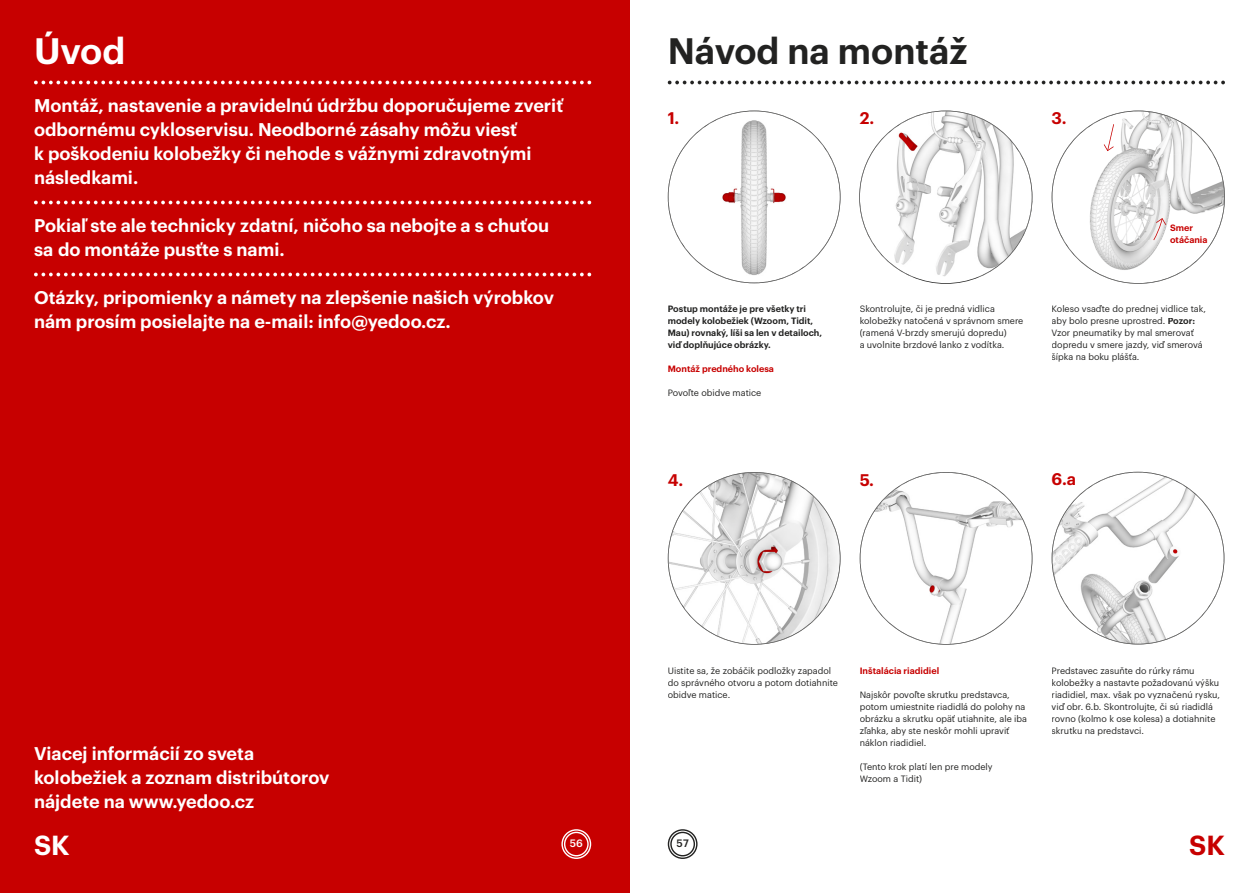
<style>
.page{position:relative;width:1259px;height:893px;background:#fff}
.page>*{position:absolute;margin:0;border:0;box-sizing:border-box;transform-origin:0 0}
.t1{font:600 36px "Graphik";color:#222221}
.t2{font:600 36px "Graphik";color:#fff}
.t3{font:600 27px "Graphik";color:#c70000}
.t4{font:600 27px "Graphik";color:#fff}
.t5{font:600 18px/24px "Graphik";color:#fff}
.t6{font:600 16.5px "Graphik";color:#c70000}
.t7{font:500 10.5px "Graphik";color:#222221}
.t8{font:500 10.5px "Graphik";color:#fff}
.t9{font:9px/12px "Graphik";color:#222221}
.t10{font:600 9px/12px "Graphik";color:#222221}
.t11{font:600 9px/12px "Graphik";color:#c70000}
.s1{font-weight:600}
</style>
<div class="page">
<svg style="left:668px;top:829px;width:29px;height:30px"></svg>
<div style="left:0;top:0;width:629px;height:893px;background:#c70000"></div>
<svg style="left:34px;top:81px;width:557px;height:3px"></svg>
<svg style="left:34px;top:201px;width:557px;height:3px"></svg>
<svg style="left:34px;top:273px;width:557px;height:3px"></svg>
<svg style="left:710px;top:154px;width:119px;height:118px"></svg>
<img style="left:679px;top:111px;width:118px;height:43px">
<img style="left:797px;top:122px;width:43px;height:118px">
<img style="left:668px;top:154px;width:43px;height:117px">
<img style="left:711px;top:240px;width:117px;height:43px">
<svg style="left:711px;top:513px;width:118px;height:132px"></svg>
<img style="left:679px;top:472px;width:149px;height:43px">
<img style="left:668px;top:515px;width:43px;height:118px">
<img style="left:797px;top:515px;width:43px;height:118px">
<img style="left:711px;top:632px;width:86px;height:12px">
<svg style="left:902px;top:152px;width:122px;height:132px"></svg>
<img style="left:872px;top:111px;width:117px;height:41px">
<img style="left:989px;top:122px;width:43px;height:113px">
<img style="left:859px;top:152px;width:43px;height:120px">
<img style="left:902px;top:235px;width:121px;height:42px">
<svg style="left:668px;top:81px;width:557px;height:3px"></svg>
<svg style="left:859px;top:513px;width:162px;height:132px"></svg>
<img style="left:871px;top:472px;width:149px;height:43px">
<img style="left:860px;top:515px;width:43px;height:118px">
<img style="left:989px;top:515px;width:43px;height:118px">
<img style="left:903px;top:632px;width:86px;height:12px">
<svg style="left:1051px;top:513px;width:162px;height:119px"></svg>
<img style="left:1063px;top:472px;width:149px;height:43px">
<img style="left:1052px;top:515px;width:43px;height:118px">
<img style="left:1181px;top:515px;width:43px;height:118px">
<img style="left:1094px;top:632px;width:87px;height:12px">
<svg style="left:1051px;top:111px;width:174px;height:173px"></svg>
<svg style="left:561px;top:829px;width:30px;height:30px"></svg>
<h1 class="t2" style="left:34px;top:23px;width:93px">Úvod</h1>
<h3 class="t5" style="left:34px;top:92px;width:530px">Montáž, nastavenie a pravidelnú údržbu doporučujeme zveriť odbornému cykloservisu. Neodborné zásahy môžu viesť<br>k poškodeniu kolobežky či nehode s vážnymi zdravotnými následkami.</h3>
<h3 class="t5" style="left:34px;top:211px;width:516px">Pokiaľ ste ale technicky zdatní, ničoho sa nebojte a s chuťou sa do montáže pusťte s nami.</h3>
<h3 class="t5" style="left:34px;top:283px;width:521px">Otázky, pripomienky a námety na zlepšenie našich výrobkov nám prosím posielajte na e-mail: info@yedoo.cz.</h3>
<h3 class="t5" style="left:34px;top:740px;width:297px">Viacej informácií zo sveta kolobežiek a zoznam distribútorov nájdete na www.yedoo.cz</h3>
<h2 class="t4" style="left:34px;top:825px;width:37px">SK</h2>
<p class="t8" style="left:570px;top:835px;width:15px">56</p>
<h1 class="t1" style="left:668px;top:23px;width:301px">Návod na montáž</h1>
<h3 class="t6" style="left:668px;top:106px;width:13px">1.</h3>
<h3 class="t6" style="left:859px;top:106px;width:16px">2.</h3>
<h3 class="t6" style="left:1051px;top:106px;width:16px">3.</h3>
<p class="t11" style="left:1170px;top:221px;width:39px">Smer otáčania</p>
<p class="t10" style="left:668px;top:302px;width:156px">Postup montáže je pre všetky tri modely kolobežiek (Wzoom, Tidit,<br>Mau) rovnaký, líši sa len v detailoch, viď doplňujúce obrázky.</p>
<p class="t11" style="left:668px;top:362px;width:108px">Montáž predného kolesa</p>
<p class="t9" style="left:668px;top:386px;width:95px">Povoľte obidve matice</p>
<h3 class="t6" style="left:668px;top:467px;width:17px">4.</h3>
<p class="t9" style="left:859px;top:302px;width:165px">Skontrolujte, či je predná vidlica kolobežky natočená v správnom smere (ramená V-brzdy smerujú dopredu)<br>a uvolnite brzdové lanko z vodítka.</p>
<p class="t9" style="left:1051px;top:302px;width:156px">Koleso vsaďte do prednej vidlice tak, aby bolo presne uprostred. <span class="s1">Pozor:<br></span>Vzor pneumatiky by mal smerovať dopredu v smere jazdy, viď smerová šípka na boku plášťa.</p>
<h3 class="t6" style="left:859px;top:467px;width:16px">5.</h3>
<h3 class="t6" style="left:1051px;top:467px;width:26px">6.a</h3>
<p class="t9" style="left:668px;top:664px;width:172px">Uistite sa, že zobáčik podložky zapadol do správného otvoru a potom dotiahnite obidve matice.</p>
<p class="t11" style="left:859px;top:664px;width:81px">Inštalácia riadidiel</p>
<p class="t9" style="left:859px;top:688px;width:169px">Najskôr povoľte skrutku predstavca, potom umiestnite riadidlá do polohy na obrázku a skrutku opäť utiahnite, ale iba zľahka, aby ste neskôr mohli upraviť náklon riadidiel.</p>
<p class="t9" style="left:859px;top:760px;width:134px">(Tento krok platí len pre modely<br>Wzoom a Tidit)</p>
<p class="t9" style="left:1051px;top:664px;width:170px">Predstavec zasuňte do rúrky rámu kolobežky a nastavte požadovanú výšku riadidiel, max. však po vyznačenú rysku, viď obr. 6.b. Skontrolujte, či sú riadidlá rovno (kolmo k ose kolesa) a dotiahnite skrutku na predstavci.</p>
<p class="t7" style="left:676px;top:835px;width:14px">57</p>
<h2 class="t3" style="left:1189px;top:824px;width:37px">SK</h2>
</div>
